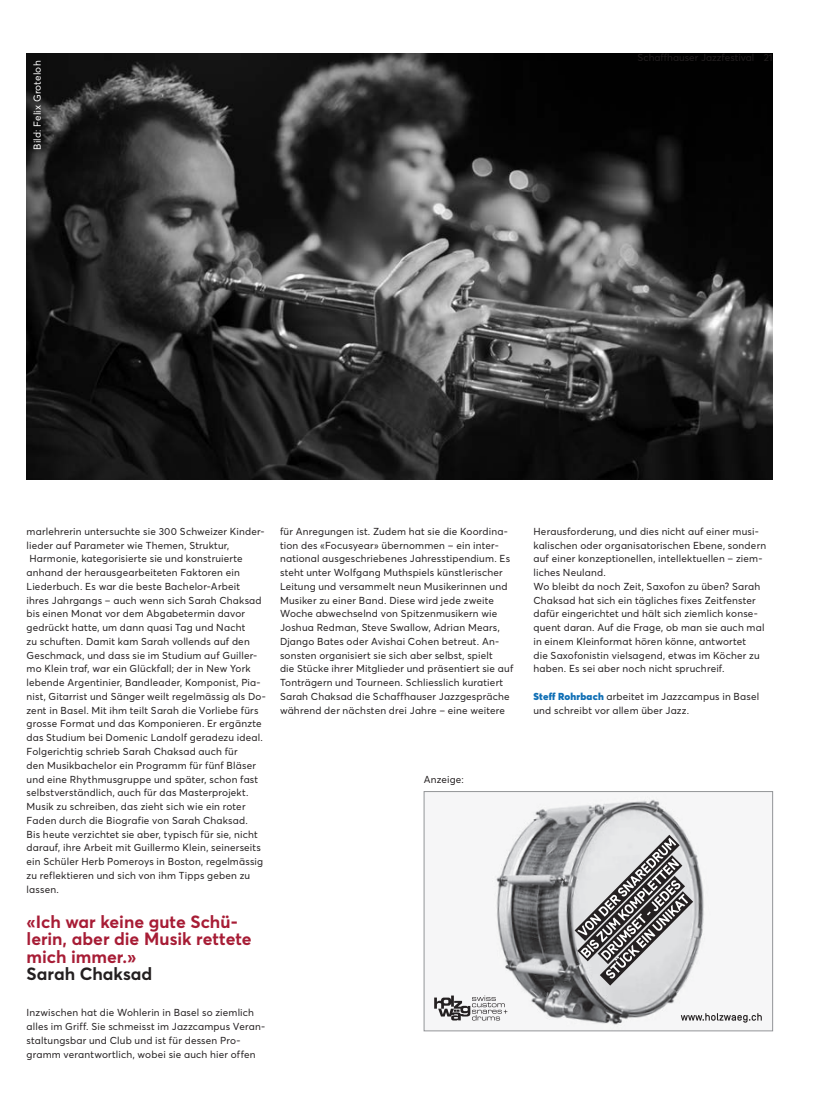
<style>
.page{position:relative;width:833px;height:1117px;background:#fff}
.page>*{position:absolute;margin:0;border:0;box-sizing:border-box;transform-origin:0 0}
.t1{font:700 17.5px/17.5px "Averta Std";letter-spacing:-.005em;color:#a71c35}
.t2{font:700 17.5px "Averta Std";color:#231f20}
.t3{font:10px/13.8px "Averta Std";letter-spacing:.015em;color:#231f20}
.t4{font:10px "Averta Std";letter-spacing:.015em;color:#fff}
.s1{font-weight:900;color:#106fb5}
</style>
<div class="page">
<img style="left:27px;top:53px;width:745px;height:426px">
<img style="left:452px;top:796px;width:295px;height:232px">
<svg style="left:681px;top:1012px;width:81px;height:10px"></svg>
<svg style="left:434px;top:995px;width:73px;height:25px"></svg>
<svg style="left:574px;top:834px;width:119px;height:151px;background:#a8a7a8"></svg>
<div style="left:424px;top:791px;width:349px;height:239px;border:1px solid #939598"></div>
<p class="t4" style="left:31px;top:150px;width:91px;rotate:-90deg">Bild: Felix Groteloh</p>
<p class="t3" style="left:637px;top:50px;width:137px">Schaffhauser Jazzfestival 21</p>
<p class="t3" style="left:27px;top:524px;width:241px">marlehrerin untersuchte sie 300 Schweizer Kinder&shy;lieder auf Parameter wie Themen, Struktur, Harmonie, kategorisierte sie und konstruierte anhand der herausgearbeiteten Faktoren ein Liederbuch. Es war die beste Bachelor-Arbeit<br>ihres Jahrgangs – auch wenn sich Sarah Chaksad bis einen Monat vor dem Abgabetermin davor gedrückt hatte, um dann quasi Tag und Nacht<br>zu schuften. Damit kam Sarah vollends auf den Geschmack, und dass sie im Studium auf Guiller&shy;mo Klein traf, war ein Glückfall; der in New York lebende Argentinier, Bandleader, Komponist, Pia&shy;nist, Gitarrist und Sänger weilt regelmässig als Do&shy;zent in Basel. Mit ihm teilt Sarah die Vorliebe fürs grosse Format und das Komponieren. Er ergänzte das Studium bei Domenic Landolf geradezu ideal.<br>Folgerichtig schrieb Sarah Chaksad auch für<br>den Musikbachelor ein Programm für fünf Bläser und eine Rhythmusgruppe und später, schon fast selbstverständlich, auch für das Masterprojekt.<br>Musik zu schreiben, das zieht sich wie ein roter Faden durch die Biografie von Sarah Chaksad.<br>Bis heute verzichtet sie aber, typisch für sie, nicht darauf, ihre Arbeit mit Guillermo Klein, seinerseits ein Schüler Herb Pomeroys in Boston, regelmässig zu reflektieren und sich von ihm Tipps geben zu lassen.</p>
<h1 class="t1" style="left:27px;top:912px;width:226px">«Ich war keine gute Schü&shy;lerin, aber die Musik rettete mich immer.»</h1>
<h1 class="t2" style="left:27px;top:962px;width:127px">Sarah Chaksad</h1>
<p class="t3" style="left:27px;top:1005px;width:240px">Inzwischen hat die Wohlerin in Basel so ziemlich alles im Griff. Sie schmeisst im Jazzcampus Veran&shy;staltungsbar und Club und ist für dessen Pro&shy;gramm verantwortlich, wobei sie auch hier offen</p>
<p class="t3" style="left:280px;top:524px;width:235px">für Anregungen ist. Zudem hat sie die Koordina&shy;tion des «Focusyear» übernommen – ein inter&shy;national ausgeschriebenes Jahresstipendium. Es steht unter Wolfgang Muthspiels künstlerischer Leitung und versammelt neun Musikerinnen und Musiker zu einer Band. Diese wird jede zweite Woche abwechselnd von Spitzenmusikern wie Joshua Redman, Steve Swallow, Adrian Mears, Django Bates oder Avishai Cohen betreut. An&shy;sonsten organisiert sie sich aber selbst, spielt<br>die Stücke ihrer Mitglieder und präsentiert sie auf Tonträgern und Tourneen. Schliesslich kuratiert Sarah Chaksad die Schaffhauser Jazzgespräche während der nächsten drei Jahre – eine weitere</p>
<p class="t3" style="left:533px;top:524px;width:234px">Herausforderung, und dies nicht auf einer musi&shy;kalischen oder organisatorischen Ebene, sondern auf einer konzeptionellen, intellektuellen – ziem&shy;liches Neuland.<br>Wo bleibt da noch Zeit, Saxofon zu üben? Sarah Chaksad hat sich ein tägliches fixes Zeitfenster dafür eingerichtet und hält sich ziemlich konse&shy;quent daran. Auf die Frage, ob man sie auch mal in einem Kleinformat hören könne, antwortet<br>die Saxofonistin vielsagend, etwas im Köcher zu haben. Es sei aber noch nicht spruchreif.</p>
<p class="t3" style="left:533px;top:689px;width:227px"><span class="s1">Steff Rohrbach</span> arbeitet im Jazzcampus in Basel und schreibt vor allem über Jazz.</p>
<p class="t3" style="left:424px;top:771px;width:42px">Anzeige:</p>
</div>
